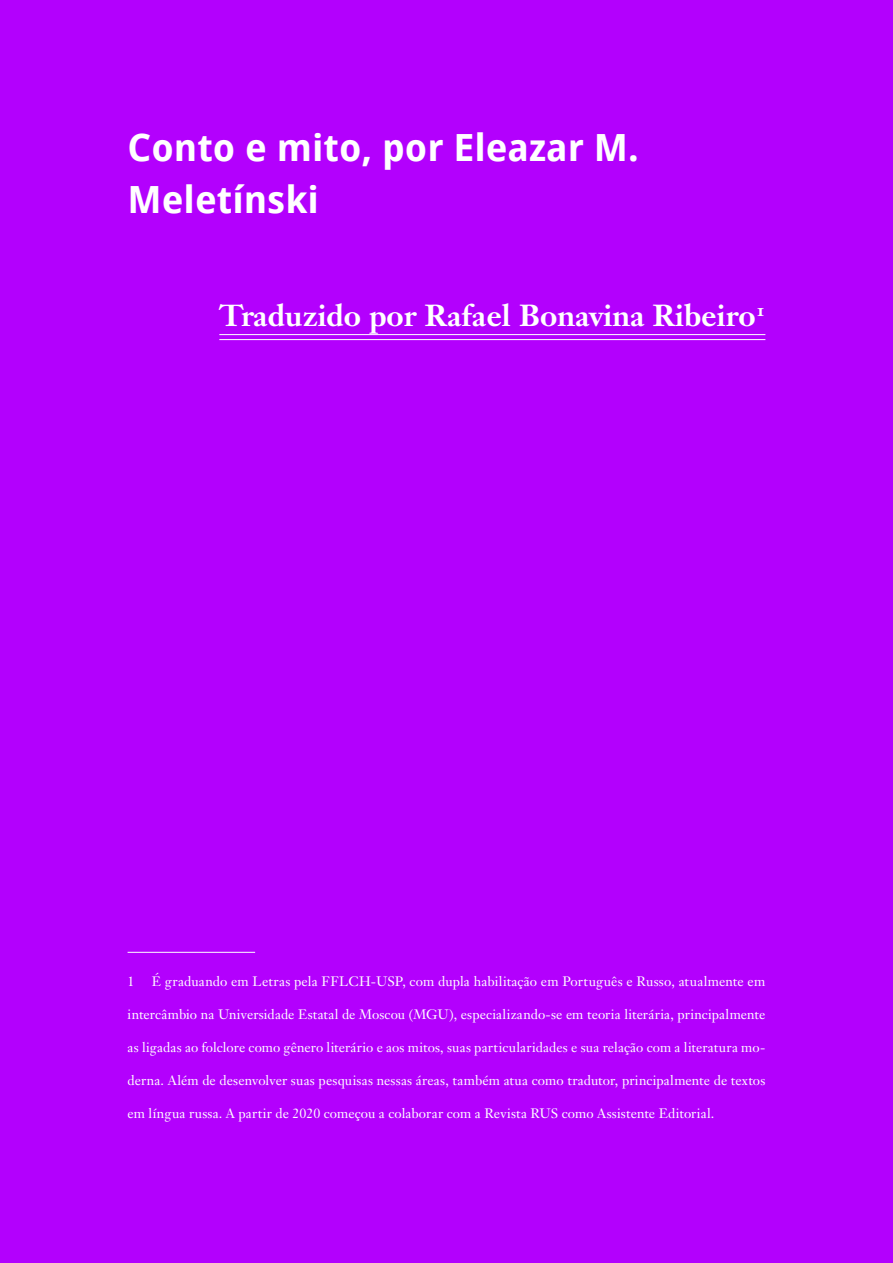
<style>
.page{position:relative;width:893px;height:1263px;background:#b300fd}
.page>*{position:absolute;margin:0;border:0;box-sizing:border-box;transform-origin:0 0}
.t1{font:700 37.5px/52.5px "Droid Sans";color:#fff}
.t2{font:30px "Janson Text Bold Os F";color:#fff}
.t3{font:13.5px "Janson Text";letter-spacing:.01em;color:#fff}
</style>
<div class="page">
<hr style="left:219px;top:334px;width:546px;height:1px;background:#fff">
<hr style="left:219px;top:339px;width:546px;height:1px;background:#fff">
<hr style="left:128px;top:952px;width:127px;height:1px;background:#fff">
<h1 class="t1" style="left:128px;top:120px;width:513px">Conto e mito, por Eleazar M.<br>Meletínski</h1>
<h2 class="t2" style="left:219px;top:296px;width:548px">Traduzido por Rafael Bonavina Ribeiro<sup>1</sup></h2>
<p class="t3" style="left:128px;top:972px;width:9px">1</p>
<p class="t3" style="left:152px;top:972px;width:615px">É graduando em Letras pela FFLCH-USP, com dupla habilitação em Português e Russo, atualmente em</p>
<p class="t3" style="left:128px;top:1005px;width:639px">intercâmbio na Universidade Estatal de Moscou (MGU), especializando-se em teoria literária, principalmente</p>
<p class="t3" style="left:128px;top:1038px;width:639px">as ligadas ao folclore como gênero literário e aos mitos, suas particularidades e sua relação com a literatura mo-</p>
<p class="t3" style="left:128px;top:1071px;width:639px">derna. Além de desenvolver suas pesquisas nessas áreas, também atua como tradutor, principalmente de textos</p>
<p class="t3" style="left:128px;top:1104px;width:588px">em língua russa. A partir de 2020 começou a colaborar com a Revista RUS como Assistente Editorial.</p>
</div>
